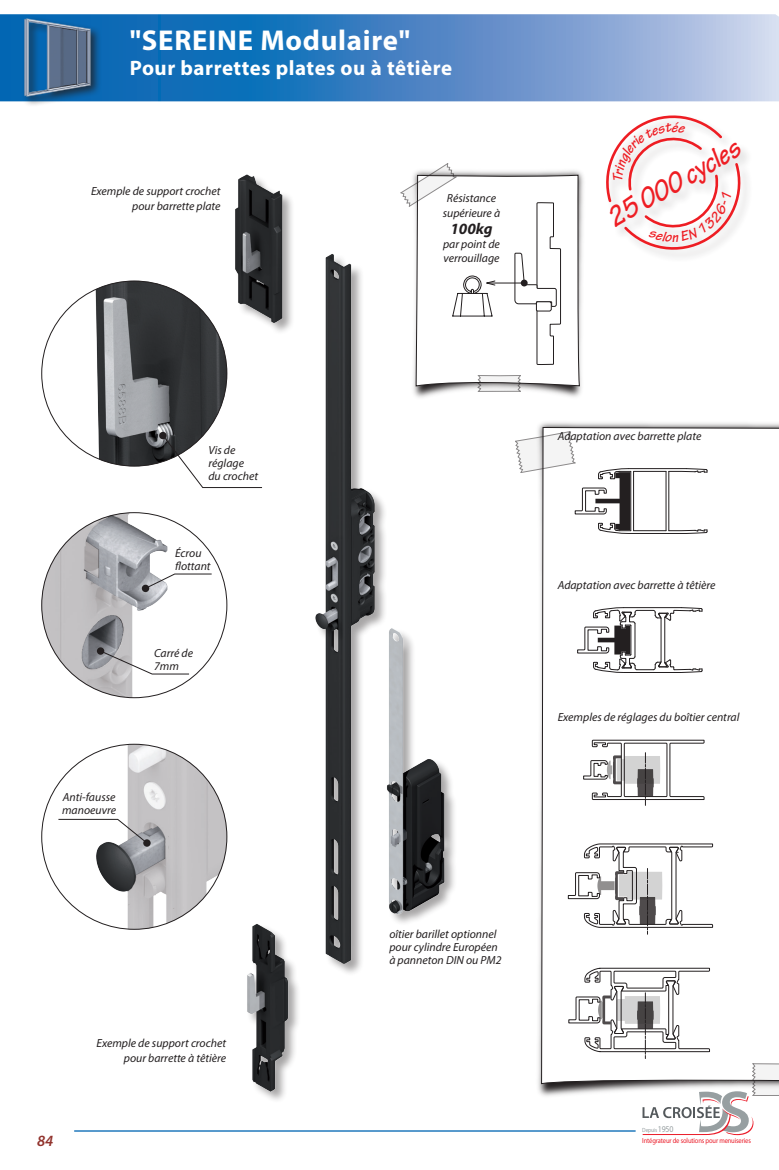
<style>
.page{position:relative;width:779px;height:1170px;background:#fff}
.page>*{position:absolute;margin:0;border:0;box-sizing:border-box;transform-origin:0 0}
.t1{font:italic 700 30px "Tekton Pro";color:#ee1d23;scale:.88 1}
.t2{font:700 28.8px "Myriad Pro";letter-spacing:.025em;color:#fff}
.t3{font:700 20.85px "Myriad Pro";letter-spacing:.025em;color:#fff}
.t4{font:italic 700 15.75px "Myriad Pro";color:#231f20}
.t5{font:italic 600 15.75px "Myriad Pro";color:#92342e}
.t6{font:italic 11.7px/13px "Myriad Pro";color:#231f20}
.t7{font:7.35px "Myriad Pro";letter-spacing:-.02em;color:#eb1c29;scale:.89 1}
.t8{font:6px "Myriad Pro";letter-spacing:-.03em;color:#979fa1;scale:.89 1}
.s1{font-size:8.85px}
</style>
<div class="page">
<svg style="left:0;top:14px;width:778px;height:87px;background:#558ec9"></svg>
<hr style="left:74px;top:1130px;width:561px;height:1px;background:#0166b3">
<div style="left:21px;top:16px;width:80px;height:91px;background:#231f20;opacity:.75"></div>
<img style="left:20px;top:16px;width:74px;height:83px">
<img style="left:413px;top:172px;width:171px;height:226px">
<img style="left:387px;top:628px;width:67px;height:292px">
<img style="left:235px;top:174px;width:57px;height:158px">
<img style="left:315px;top:254px;width:70px;height:719px">
<div style="left:246px;top:924px;width:55px;height:180px;background:#231f20;opacity:.4"></div>
<img style="left:246px;top:924px;width:49px;height:173px">
<img style="left:42px;top:744px;width:185px;height:185px;border-radius:93px">
<svg style="left:58px;top:819px;width:89px;height:24px"></svg>
<div style="left:143px;top:839px;width:7px;height:7px;background:#231f20;border-radius:50%"></div>
<img style="left:42px;top:512px;width:139px;height:185px">
<svg style="left:145px;top:573px;width:67px;height:15px"></svg>
<div style="left:142px;top:584px;width:7px;height:8px;background:#231f20;border-radius:50%"></div>
<svg style="left:100px;top:650px;width:89px;height:24px"></svg>
<div style="left:97px;top:647px;width:7px;height:7px;background:#231f20;border-radius:50%"></div>
<img style="left:82px;top:281px;width:145px;height:185px">
<svg style="left:162px;top:435px;width:100px;height:53px"></svg>
<div style="left:159px;top:432px;width:7px;height:7px;background:#231f20;border-radius:50%"></div>
<svg style="left:400px;top:163px;width:179px;height:228px"></svg>
<img style="left:495px;top:395px;width:283px;height:701px">
<svg style="left:541px;top:427px;width:237px;height:663px"></svg>
<hr style="left:623px;top:672px;width:58px;height:1px;background:#231f20">
<svg style="left:577px;top:607px;width:125px;height:65px"></svg>
<hr style="left:633px;top:471px;width:1px;height:59px;background:#231f20">
<hr style="left:630px;top:471px;width:1px;height:59px;background:#231f20">
<hr style="left:668px;top:471px;width:1px;height:59px;background:#231f20">
<hr style="left:665px;top:471px;width:1px;height:59px;background:#231f20">
<hr style="left:628px;top:468px;width:58px;height:1px;background:#231f20">
<hr style="left:633px;top:471px;width:32px;height:1px;background:#231f20">
<svg style="left:668px;top:468px;width:39px;height:5px"></svg>
<hr style="left:628px;top:533px;width:58px;height:1px;background:#231f20">
<hr style="left:633px;top:530px;width:32px;height:1px;background:#231f20">
<svg style="left:515px;top:431px;width:115px;height:102px"></svg>
<svg style="left:668px;top:529px;width:39px;height:4px"></svg>
<svg style="left:568px;top:843px;width:144px;height:91px"></svg>
<svg style="left:568px;top:968px;width:210px;height:166px"></svg>
<svg style="left:583px;top:740px;width:120px;height:65px"></svg>
<svg style="left:606px;top:115px;width:138px;height:142px"></svg>
<h2 class="t2" style="left:130px;top:21px;width:282px">"SEREINE Modulaire"</h2>
<h3 class="t3" style="left:130px;top:54px;width:323px">Pour barrettes plates ou à têtière</h3>
<p class="t6" style="left:91px;top:182px;width:131px;line-height:15.8px;text-align:right">Exemple de support crochet pour barrette plate</p>
<p class="t6" style="left:442px;top:191px;width:59px;line-height:14.4px;text-align:center">Résistance supérieure à</p>
<h3 class="t4" style="left:450px;top:218px;width:44px">100kg</h3>
<p class="t6" style="left:443px;top:237px;width:58px;line-height:14.4px">par point de verrouillage</p>
<h1 class="t1" style="left:599px;top:205px;width:171px;rotate:-30deg">25 000 cycles</h1>
<p class="t6" style="left:208px;top:443px;width:51px">Vis de réglage du crochet</p>
<p class="t6" style="left:175px;top:546px;width:37px">Écrou flottant</p>
<p class="t6" style="left:154px;top:646px;width:40px">Carré de<br>7mm</p>
<p class="t6" style="left:62px;top:790px;width:55px">Anti-fausse manoeuvre</p>
<p class="t6" style="left:96px;top:1034px;width:131px;line-height:15.8px;text-align:right">Exemple de support crochet pour barrette à têtière</p>
<p class="t6" style="left:557px;top:429px;width:145px">Adaptation avec barrette plate</p>
<p class="t6" style="left:557px;top:578px;width:159px">Adaptation avec barrette à têtière</p>
<p class="t6" style="left:557px;top:710px;width:183px">Exemples de réglages du boîtier central</p>
<p class="t6" style="left:389px;top:927px;width:114px">oîtier barillet optionnel pour cylindre Européen à panneton DIN ou PM2</p>
<p class="t8" style="left:642px;top:1126px;width:36px">Depuis <span class="s1">1950</span></p>
<h3 class="t5" style="left:37px;top:1130px;width:18px">84</h3>
<p class="t7" style="left:642px;top:1135px;width:123px">Intégrateur de solutions pour menuiseries</p>
</div>
